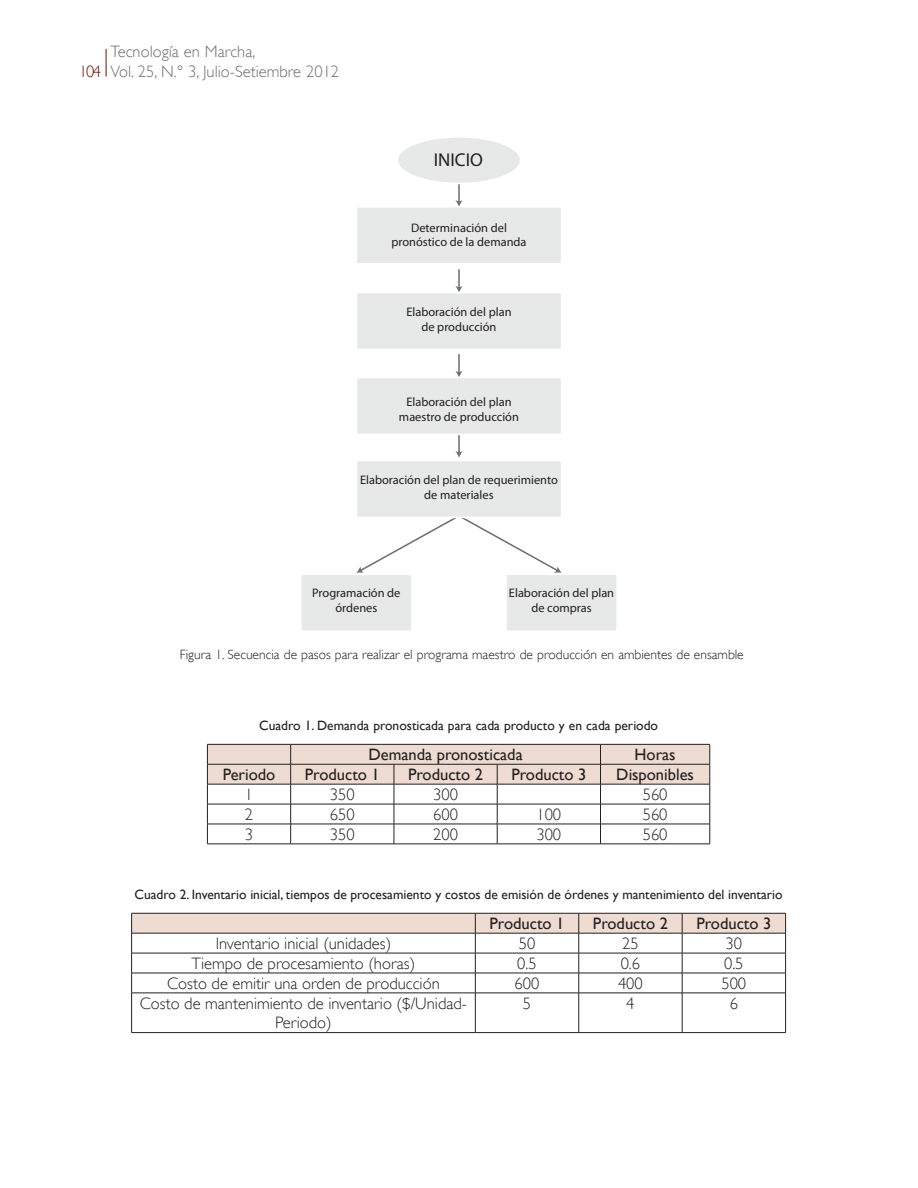
<style>
.page{position:relative;width:918px;height:1188px;background:#fff}
.page>*{position:absolute;margin:0;border:0;box-sizing:border-box;transform-origin:0 0}
.t1{font:18.6px "Myriad Pro";color:#231f20}
.t2{font:300 16.5px/19.8px "Gill Sans";color:#231f20;text-align:center}
.t3{font:16.5px "Gill Sans";color:#231f20}
.t4{font:300 16.5px/19.8px "Gill Sans";color:#6d6f71}
.t5{font:13.5px "Gill Sans";color:#231f20}
.t6{font:300 13.5px "Gill Sans";color:#231f20}
.t7{font:12.45px/14.9px "Myriad Pro";color:#231f20;text-align:center}
.s1{color:#6f1200}
</style>
<div class="page">
<svg style="left:106px;top:49px;width:1px;height:28px"></svg>
<svg style="left:207px;top:744px;width:504px;height:100px"></svg>
<hr style="left:207px;top:844px;width:84px;height:1px;background:#231f20">
<hr style="left:291px;top:844px;width:103px;height:1px;background:#231f20">
<hr style="left:394px;top:844px;width:103px;height:1px;background:#231f20">
<hr style="left:497px;top:844px;width:103px;height:1px;background:#231f20">
<hr style="left:600px;top:844px;width:110px;height:1px;background:#231f20">
<svg style="left:131px;top:913px;width:655px;height:80px"></svg>
<hr style="left:131px;top:993px;width:344px;height:1px;background:#231f20">
<hr style="left:131px;top:993px;width:1px;height:39px;background:#231f20">
<hr style="left:475px;top:993px;width:104px;height:1px;background:#231f20">
<hr style="left:475px;top:993px;width:1px;height:39px;background:#231f20">
<hr style="left:579px;top:993px;width:103px;height:1px;background:#231f20">
<hr style="left:578px;top:993px;width:1px;height:39px;background:#231f20">
<hr style="left:682px;top:993px;width:104px;height:1px;background:#231f20">
<hr style="left:682px;top:993px;width:1px;height:39px;background:#231f20">
<hr style="left:785px;top:993px;width:1px;height:39px;background:#231f20">
<hr style="left:131px;top:1032px;width:344px;height:1px;background:#231f20">
<hr style="left:475px;top:1032px;width:104px;height:1px;background:#231f20">
<hr style="left:579px;top:1032px;width:103px;height:1px;background:#231f20">
<hr style="left:682px;top:1032px;width:104px;height:1px;background:#231f20">
<svg style="left:455px;top:184px;width:8px;height:22px"></svg>
<svg style="left:455px;top:269px;width:8px;height:23px"></svg>
<svg style="left:455px;top:354px;width:8px;height:23px"></svg>
<svg style="left:455px;top:435px;width:8px;height:23px"></svg>
<svg style="left:356px;top:518px;width:206px;height:55px"></svg>
<div style="left:356px;top:207px;width:206px;height:57px;background:#e7e8e8"></div>
<div style="left:356px;top:206px;width:206px;height:58px;border:2px solid #fff"></div>
<div style="left:356px;top:293px;width:206px;height:57px;background:#e7e8e8"></div>
<div style="left:356px;top:292px;width:206px;height:58px;border:2px solid #fff"></div>
<div style="left:356px;top:378px;width:206px;height:56px;background:#e7e8e8"></div>
<div style="left:356px;top:461px;width:206px;height:56px;background:#e7e8e8"></div>
<div style="left:301px;top:574px;width:111px;height:57px;background:#e7e8e8"></div>
<div style="left:300px;top:574px;width:113px;height:58px;border:2px solid #fff"></div>
<div style="left:506px;top:574px;width:111px;height:57px;background:#e7e8e8"></div>
<div style="left:505px;top:574px;width:113px;height:58px;border:2px solid #fff"></div>
<div style="left:397px;top:137px;width:124px;height:47px;background:#e7e8e8;border-radius:50%"></div>
<div style="left:397px;top:136px;width:124px;height:48px;border:2px solid #fff;border-radius:50%"></div>
<p class="t4" style="left:79px;top:41px;width:262px;text-indent:31px">Tecnología en Marcha,<br><span class="s1">104</span> Vol. 25, N.° 3, Julio-Setiembre 2012</p>
<p class="t1" style="left:434px;top:148px;width:51px">INICIO</p>
<p class="t7" style="left:391px;top:220px;width:137px">Determinación del pronóstico de la demanda</p>
<p class="t7" style="left:406px;top:305px;width:107px">Elaboración del plan de producción</p>
<p class="t7" style="left:399px;top:394px;width:122px">Elaboración del plan maestro de producción</p>
<p class="t7" style="left:360px;top:473px;width:199px">Elaboración del plan de requerimiento de materiales</p>
<p class="t7" style="left:312px;top:585px;width:90px">Programación de órdenes</p>
<p class="t7" style="left:509px;top:585px;width:107px">Elaboración del plan de compras</p>
<p class="t6" style="left:180px;top:647px;width:565px">Figura 1. Secuencia de pasos para realizar el programa maestro de producción en ambientes de ensamble</p>
<p class="t5" style="left:259px;top:717px;width:400px">Cuadro 1. Demanda pronosticada para cada producto y en cada periodo</p>
<p class="t3" style="left:368px;top:745px;width:156px">Demanda pronosticada</p>
<p class="t3" style="left:635px;top:745px;width:43px">Horas</p>
<p class="t3" style="left:223px;top:765px;width:54px">Periodo</p>
<p class="t3" style="left:305px;top:765px;width:76px">Producto 1</p>
<p class="t3" style="left:408px;top:765px;width:76px">Producto 2</p>
<p class="t3" style="left:511px;top:765px;width:76px">Producto 3</p>
<p class="t3" style="left:616px;top:765px;width:79px">Disponibles</p>
<p class="t2" style="left:245px;top:784px;width:10px">1</p>
<p class="t2" style="left:330px;top:784px;width:26px">350</p>
<p class="t2" style="left:433px;top:784px;width:26px">300</p>
<p class="t2" style="left:643px;top:784px;width:26px">560</p>
<p class="t2" style="left:245px;top:804px;width:10px">2</p>
<p class="t2" style="left:330px;top:804px;width:26px">650</p>
<p class="t2" style="left:433px;top:804px;width:26px">600</p>
<p class="t2" style="left:536px;top:804px;width:26px">100</p>
<p class="t2" style="left:643px;top:804px;width:26px">560</p>
<p class="t2" style="left:245px;top:824px;width:10px">3</p>
<p class="t2" style="left:330px;top:824px;width:26px">350</p>
<p class="t2" style="left:433px;top:824px;width:26px">200</p>
<p class="t2" style="left:536px;top:824px;width:26px">300</p>
<p class="t2" style="left:643px;top:824px;width:26px">560</p>
<p class="t5" style="left:135px;top:886px;width:650px">Cuadro 2. Inventario inicial, tiempos de procesamiento y costos de emisión de órdenes y mantenimiento del inventario</p>
<p class="t3" style="left:490px;top:914px;width:76px">Producto 1</p>
<p class="t3" style="left:593px;top:914px;width:76px">Producto 2</p>
<p class="t3" style="left:696px;top:914px;width:76px">Producto 3</p>
<p class="t2" style="left:216px;top:933px;width:177px">Inventario inicial (unidades)</p>
<p class="t2" style="left:519px;top:933px;width:18px">50</p>
<p class="t2" style="left:622px;top:933px;width:18px">25</p>
<p class="t2" style="left:726px;top:933px;width:18px">30</p>
<p class="t2" style="left:192px;top:953px;width:225px">Tiempo de procesamiento (horas)</p>
<p class="t2" style="left:517px;top:953px;width:21px">0.5</p>
<p class="t2" style="left:621px;top:953px;width:21px">0.6</p>
<p class="t2" style="left:724px;top:953px;width:21px">0.5</p>
<p class="t2" style="left:167px;top:973px;width:274px">Costo de emitir una orden de producción</p>
<p class="t2" style="left:515px;top:973px;width:26px">600</p>
<p class="t2" style="left:618px;top:973px;width:26px">400</p>
<p class="t2" style="left:721px;top:973px;width:26px">500</p>
<p class="t2" style="left:140px;top:993px;width:329px">Costo de mantenimiento de inventario ($/Unidad-<br>Periodo)</p>
<p class="t2" style="left:523px;top:993px;width:10px">5</p>
<p class="t2" style="left:626px;top:993px;width:10px">4</p>
<p class="t2" style="left:730px;top:993px;width:10px">6</p>
</div>
